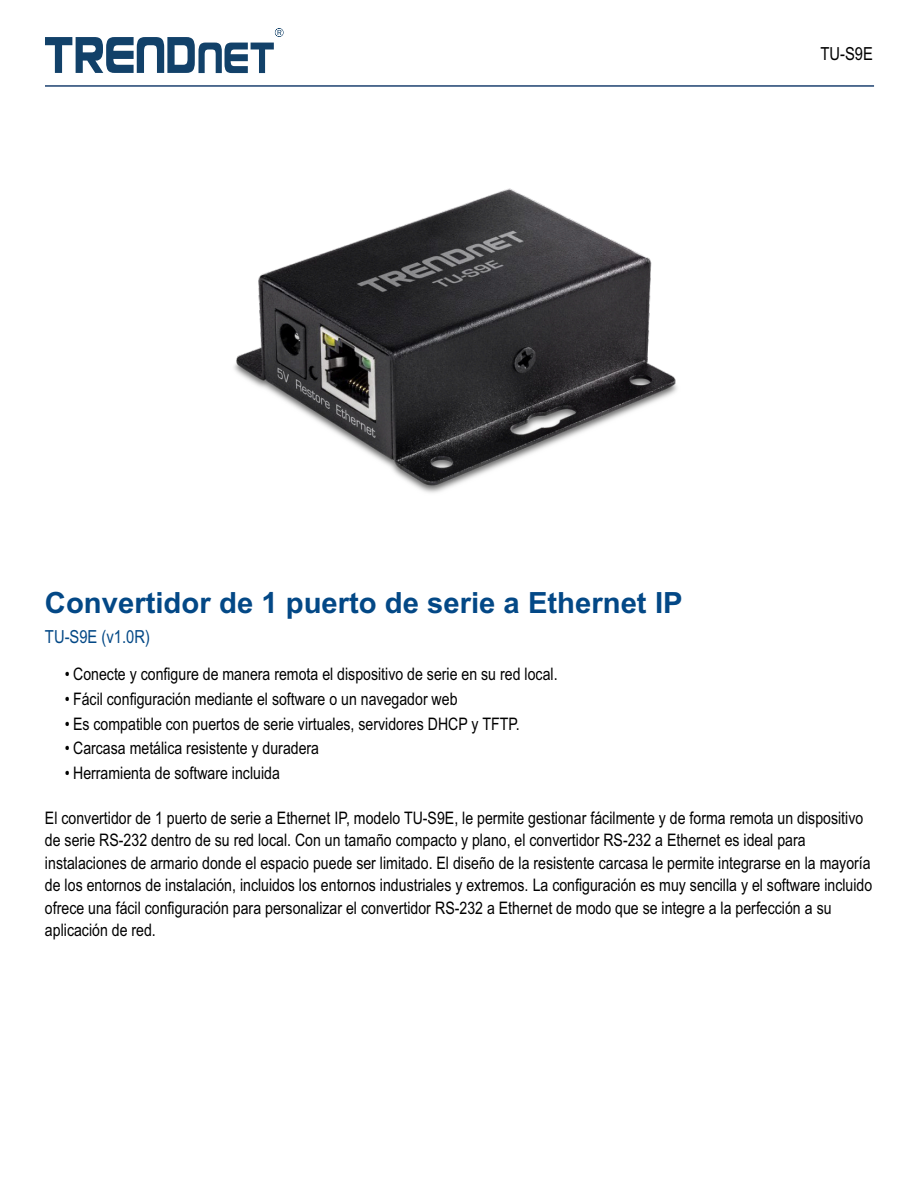
<style>
.page{position:relative;width:918px;height:1188px;background:#fff}
.page>*{position:absolute;margin:0;border:0;box-sizing:border-box;transform-origin:0 0}
.t1{font:700 29.25px "Arial";color:#034886}
.t2{font:18px "Arial Narrow";color:#034886}
.t3{font:18px "Arial Narrow";color:#000}
.t4{font:17.25px/22.4px "Arial Narrow";color:#000}
</style>
<div class="page">
<svg style="left:45px;top:28px;width:239px;height:45px"></svg>
<img style="left:234px;top:188px;width:443px;height:305px">
<hr style="left:45px;top:85px;width:829px;height:2px;background:#32537d">
<p class="t3" style="left:821px;top:47px;width:54px">TU-S9E</p>
<h1 class="t1" style="left:45px;top:591px;width:639px">Convertidor de 1 puerto de serie a Ethernet IP</h1>
<p class="t2" style="left:45px;top:630px;width:106px">TU-S9E (v1.0R)</p>
<p class="t4" style="left:65px;top:665px;width:494px">• Conecte y configure de manera remota el dispositivo de serie en su red local.</p>
<p class="t4" style="left:65px;top:689px;width:394px">• Fácil configuración mediante el software o un navegador web</p>
<p class="t4" style="left:65px;top:714px;width:457px">• Es compatible con puertos de serie virtuales, servidores DHCP y TFTP.</p>
<p class="t4" style="left:65px;top:739px;width:256px">• Carcasa metálica resistente y duradera</p>
<p class="t4" style="left:65px;top:763px;width:217px">• Herramienta de software incluida</p>
<p class="t4" style="left:45px;top:808px;width:829px">El convertidor de 1 puerto de serie a Ethernet IP, modelo TU-S9E, le permite gestionar fácilmente y de forma remota un dispositivo de serie RS-232 dentro de su red local. Con un tamaño compacto y plano, el convertidor RS-232 a Ethernet es ideal para instalaciones de armario donde el espacio puede ser limitado. El diseño de la resistente carcasa le permite integrarse en la mayoría de los entornos de instalación, incluidos los entornos industriales y extremos. La configuración es muy sencilla y el software incluido ofrece una fácil configuración para personalizar el convertidor RS-232 a Ethernet de modo que se integre a la perfección a su aplicación de red.</p>
</div>
